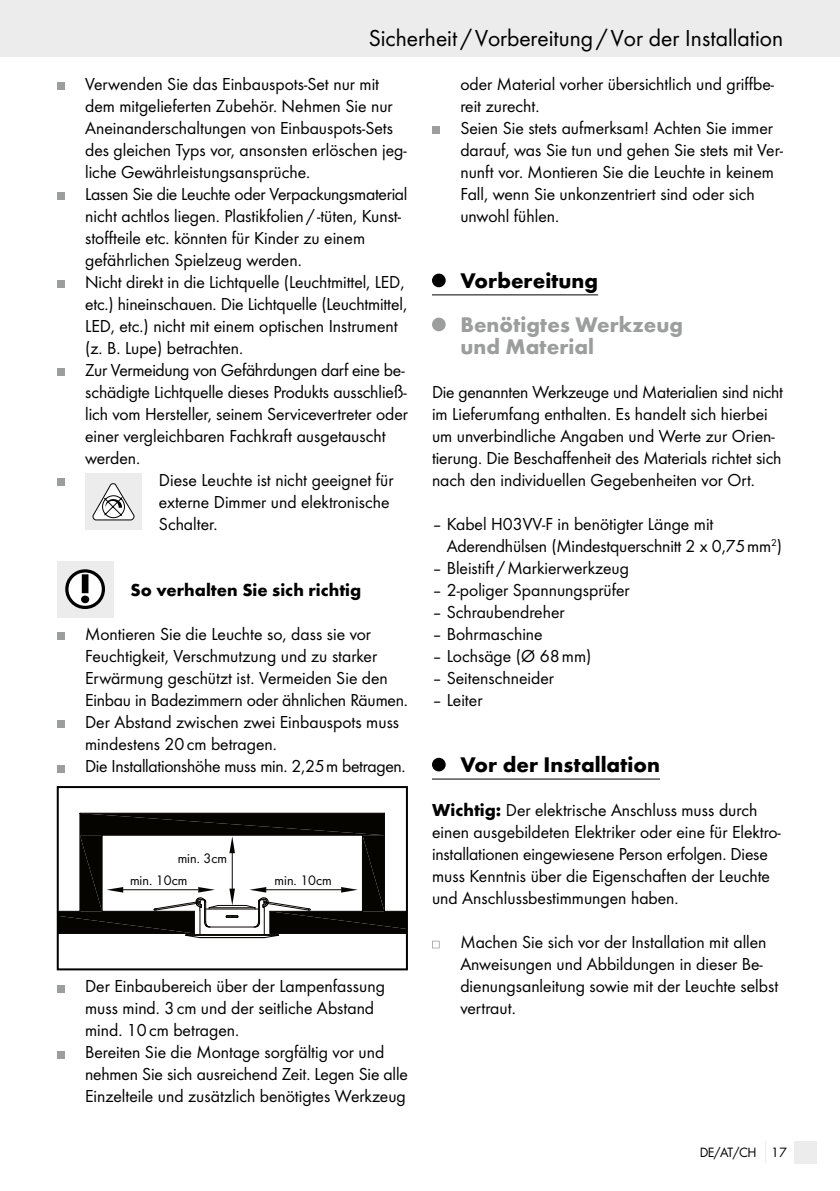
<style>
.page{position:relative;width:840px;height:1191px;background:#fff}
.page>*{position:absolute;margin:0;border:0;box-sizing:border-box;transform-origin:0 0}
.t1{font:24px "Futura Boo";color:#000}
.t2{font:700 22px "Futura";color:#000}
.t3{font:700 22px/22px "Futura";color:#9c9d9d}
.t4{font:18px/22px "Futura Boo";color:#000}
.t5{font:18px "Futura Boo";letter-spacing:-.02em;color:#000}
.t6{font:700 18px "Futura";color:#000}
.t7{font:14.2px/21.4px "Futura Boo";color:#000}
.t8{font:14px "Futura Boo";letter-spacing:-.03em;color:#000}
.s1{font-family:"Futura";font-weight:700}
</style>
<div class="page">
<div style="left:0;top:0;width:839px;height:57px;background:#ececec"></div>
<div style="left:794px;top:1140px;width:22px;height:23px;background:#ececec"></div>
<div style="left:57px;top:82px;width:7px;height:8px;background:#9c9d9d"></div>
<div style="left:57px;top:192px;width:7px;height:8px;background:#9c9d9d"></div>
<div style="left:57px;top:280px;width:7px;height:8px;background:#9c9d9d"></div>
<div style="left:57px;top:368px;width:7px;height:8px;background:#9c9d9d"></div>
<div style="left:57px;top:478px;width:7px;height:8px;background:#9c9d9d"></div>
<div style="left:85px;top:473px;width:57px;height:57px;background:#ececec"></div>
<svg style="left:92px;top:483px;width:43px;height:38px"></svg>
<div style="left:57px;top:561px;width:56px;height:56px;background:#ececec"></div>
<svg style="left:65px;top:569px;width:40px;height:40px"></svg>
<div style="left:57px;top:632px;width:7px;height:8px;background:#9c9d9d"></div>
<div style="left:57px;top:720px;width:7px;height:8px;background:#9c9d9d"></div>
<div style="left:57px;top:764px;width:7px;height:8px;background:#9c9d9d"></div>
<hr style="left:80px;top:812px;width:304px;height:1px;background:#060400">
<svg style="left:60px;top:813px;width:344px;height:125px"></svg>
<div style="left:57px;top:786px;width:350px;height:184px;border:2px solid #000"></div>
<div style="left:57px;top:984px;width:7px;height:8px;background:#9c9d9d"></div>
<div style="left:57px;top:1050px;width:7px;height:8px;background:#9c9d9d"></div>
<hr style="left:432px;top:294px;width:165px;height:1px;background:#000">
<hr style="left:432px;top:778px;width:227px;height:1px;background:#000">
<div style="left:432px;top:126px;width:7px;height:8px;background:#9c9d9d"></div>
<div style="left:432px;top:274px;width:13px;height:13px;background:#000;border-radius:50%"></div>
<div style="left:432px;top:318px;width:13px;height:13px;background:#9c9d9d;border-radius:50%"></div>
<div style="left:432px;top:758px;width:13px;height:13px;background:#000;border-radius:50%"></div>
<svg style="left:432px;top:940px;width:7px;height:8px"></svg>
<h1 class="t1" style="left:368px;top:24px;width:416px">Sicherheit /Vorbereitung/Vor der Installation</h1>
<p class="t4" style="left:85px;top:73px;width:295px">Verwenden Sie das Einbauspots-Set nur mit</p>
<p class="t4" style="left:85px;top:95px;width:309px">dem mitgelieferten Zubehör. Nehmen Sie nur</p>
<p class="t4" style="left:85px;top:117px;width:309px">Aneinanderschaltungen von Einbauspots-Sets</p>
<p class="t4" style="left:85px;top:139px;width:323px">des gleichen Typs vor, ansonsten erlöschen jeg-</p>
<p class="t4" style="left:85px;top:161px;width:226px">liche Gewährleistungsansprüche.</p>
<p class="t4" style="left:85px;top:183px;width:324px">Lassen Sie die Leuchte oder Verpackungsmaterial</p>
<p class="t4" style="left:85px;top:205px;width:317px">nicht achtlos liegen. Plastikfolien / -tüten, Kunst-</p>
<p class="t4" style="left:85px;top:227px;width:281px">stoffteile etc. könnten für Kinder zu einem</p>
<p class="t4" style="left:85px;top:249px;width:218px">gefährlichen Spielzeug werden.</p>
<p class="t4" style="left:85px;top:271px;width:320px">Nicht direkt in die Lichtquelle (Leuchtmittel, LED,</p>
<p class="t4" style="left:85px;top:293px;width:323px">etc.) hineinschauen. Die Lichtquelle (Leuchtmittel,</p>
<p class="t4" style="left:85px;top:315px;width:314px">LED, etc.) nicht mit einem optischen Instrument</p>
<p class="t4" style="left:85px;top:337px;width:160px">(z. B. Lupe) betrachten.</p>
<p class="t5" style="left:85px;top:359px;width:321px">Zur Vermeidung von Gefährdungen darf eine be-</p>
<p class="t4" style="left:85px;top:381px;width:323px">schädigte Lichtquelle dieses Produkts ausschließ-</p>
<p class="t4" style="left:85px;top:403px;width:324px">lich vom Hersteller, seinem Servicevertreter oder</p>
<p class="t4" style="left:85px;top:425px;width:302px">einer vergleichbaren Fachkraft ausgetauscht</p>
<p class="t4" style="left:85px;top:447px;width:57px">werden.</p>
<p class="t4" style="left:159px;top:469px;width:236px">Diese Leuchte ist nicht geeignet für</p>
<p class="t4" style="left:159px;top:491px;width:232px">externe Dimmer und elektronische</p>
<p class="t4" style="left:159px;top:513px;width:60px">Schalter.</p>
<p class="t4" style="left:460px;top:73px;width:324px">oder Material vorher übersichtlich und griffbe&shy;reit zurecht.<br>Seien Sie stets aufmerksam! Achten Sie immer darauf, was Sie tun und gehen Sie stets mit Ver&shy;nunft vor. Montieren Sie die Leuchte in keinem Fall, wenn Sie unkonzentriert sind oder sich unwohl fühlen.</p>
<p class="t2" style="left:460px;top:267px;width:139px">Vorbereitung</p>
<p class="t3" style="left:460px;top:313px;width:224px">Benötigtes Werkzeug und Material</p>
<p class="t4" style="left:432px;top:381px;width:352px">Die genannten Werkzeuge und Materialien sind nicht im Lieferumfang enthalten. Es handelt sich hierbei um unverbindliche Angaben und Werte zur Orien&shy;tierung. Die Beschaffenheit des Materials richtet sich nach den individuellen Gegebenheiten vor Ort.</p>
<p class="t4" style="left:446px;top:513px;width:336px;text-indent:-15px">– Kabel H03VV-F in benötigter Länge mit<br>Aderendhülsen (Mindestquerschnitt 2 x 0,75mm<sup>2</sup>)</p>
<p class="t4" style="left:432px;top:557px;width:198px">– Bleistift /Markierwerkzeug</p>
<p class="t4" style="left:432px;top:579px;width:199px">– 2-poliger Spannungsprüfer</p>
<p class="t4" style="left:432px;top:601px;width:134px">– Schraubendreher</p>
<p class="t4" style="left:432px;top:623px;width:112px">– Bohrmaschine</p>
<p class="t4" style="left:432px;top:645px;width:161px">– Lochsäge (Ø 68mm)</p>
<p class="t4" style="left:432px;top:667px;width:123px">– Seitenschneider</p>
<p class="t4" style="left:432px;top:689px;width:52px">– Leiter</p>
<p class="t6" style="left:130px;top:579px;width:232px">So verhalten Sie sich richtig</p>
<p class="t4" style="left:85px;top:623px;width:324px">Montieren Sie die Leuchte so, dass sie vor Feuchtigkeit, Verschmutzung und zu starker Erwärmung geschützt ist. Vermeiden Sie den Einbau in Badezimmern oder ähnlichen Räumen.<br>Der Abstand zwischen zwei Einbauspots muss mindestens 20cm betragen.<br>Die Installationshöhe muss min. 2,25m betragen.</p>
<p class="t2" style="left:460px;top:751px;width:201px">Vor der Installation</p>
<p class="t4" style="left:432px;top:799px;width:350px"><span class="s1">Wichtig:</span> Der elektrische Anschluss muss durch einen ausgebildeten Elektriker oder eine für Elektro&shy;installationen eingewiesene Person erfolgen. Diese muss Kenntnis über die Eigenschaften der Leuchte und Anschlussbestimmungen haben.</p>
<p class="t4" style="left:460px;top:931px;width:319px">Machen Sie sich vor der Installation mit allen Anweisungen und Abbildungen in dieser Be&shy;dienungsanleitung sowie mit der Leuchte selbst vertraut.</p>
<p class="t7" style="left:130px;top:847px;width:99px;text-indent:48px">min. 3cm min. 10cm</p>
<p class="t7" style="left:274px;top:869px;width:59px">min. 10cm</p>
<p class="t4" style="left:85px;top:975px;width:324px">Der Einbaubereich über der Lampenfassung muss mind. 3cm und der seitliche Abstand mind. 10cm betragen.<br>Bereiten Sie die Montage sorgfältig vor und nehmen Sie sich ausreichend Zeit. Legen Sie alle Einzelteile und zusätzlich benötigtes Werkzeug</p>
<p class="t8" style="left:699px;top:1144px;width:88px">DE/AT/CH 17</p>
</div>
